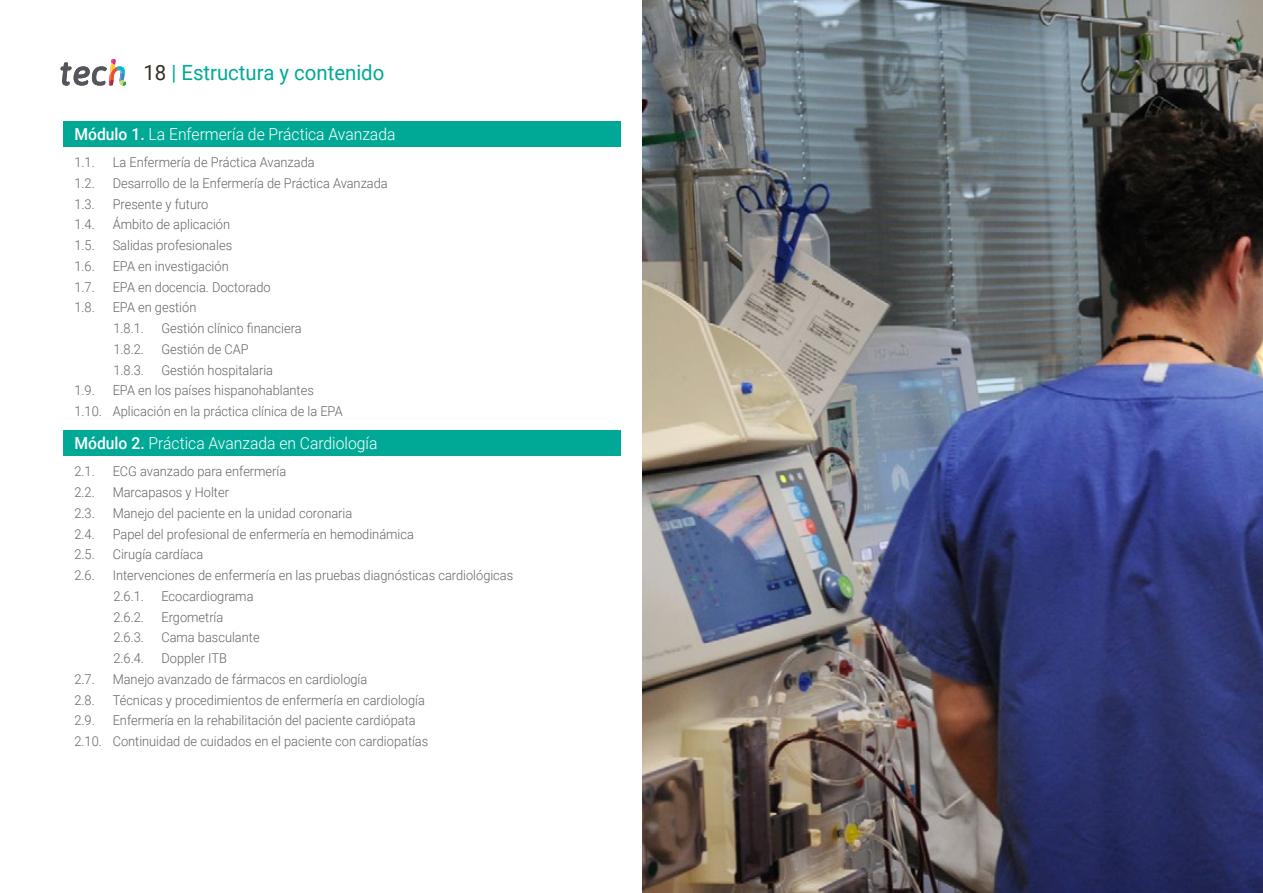
<style>
.page{position:relative;width:1263px;height:893px;background:#fff}
.page>*{position:absolute;margin:0;border:0;box-sizing:border-box;transform-origin:0 0}
.t1{font:21px "Roboto";color:#00a996}
.t2{font:300 16.5px "Roboto";color:#fff;scale:.95 1}
.t3{font:300 13.5px/20.7px "Roboto";color:#61646a;scale:.95 1}
.s1{color:#312e20}
.s2{font-weight:500}
</style>
<div class="page">
<svg style="left:61px;top:59px;width:65px;height:27px"></svg>
<div style="left:63px;top:121px;width:558px;height:25px;background:#00a996"></div>
<div style="left:63px;top:430px;width:558px;height:25px;background:#00a996"></div>
<img style="left:642px;top:0;width:621px;height:893px">
<h1 class="t1" style="left:144px;top:57px;width:242px"><span class="s1">18</span> | Estructura y contenido</h1>
<p class="t2" style="left:74px;top:123px;width:339px"><span class="s2">Módulo 1.</span> La Enfermería de Práctica Avanzada</p>
<p class="t3" style="left:74px;top:151px;width:23px">1.1.</p>
<p class="t3" style="left:113px;top:151px;width:214px">La Enfermería de Práctica Avanzada</p>
<p class="t3" style="left:74px;top:172px;width:23px">1.2.</p>
<p class="t3" style="left:113px;top:172px;width:291px">Desarrollo de la Enfermería de Práctica Avanzada</p>
<p class="t3" style="left:74px;top:193px;width:23px">1.3.</p>
<p class="t3" style="left:113px;top:193px;width:102px">Presente y futuro</p>
<p class="t3" style="left:74px;top:214px;width:23px">1.4.</p>
<p class="t3" style="left:113px;top:214px;width:125px">Ámbito de aplicación</p>
<p class="t3" style="left:74px;top:234px;width:23px">1.5.</p>
<p class="t3" style="left:113px;top:234px;width:127px">Salidas profesionales</p>
<p class="t3" style="left:74px;top:255px;width:23px">1.6.</p>
<p class="t3" style="left:113px;top:255px;width:124px">EPA en investigación</p>
<p class="t3" style="left:74px;top:276px;width:23px">1.7.</p>
<p class="t3" style="left:113px;top:276px;width:168px">EPA en docencia. Doctorado</p>
<p class="t3" style="left:74px;top:297px;width:23px">1.8.</p>
<p class="t3" style="left:113px;top:297px;width:90px">EPA en gestión<br>1.8.1.</p>
<p class="t3" style="left:161px;top:317px;width:149px">Gestión clínico financiera</p>
<p class="t3" style="left:113px;top:338px;width:34px">1.8.2.</p>
<p class="t3" style="left:161px;top:338px;width:93px">Gestión de CAP</p>
<p class="t3" style="left:113px;top:359px;width:34px">1.8.3.</p>
<p class="t3" style="left:161px;top:359px;width:119px">Gestión hospitalaria</p>
<p class="t3" style="left:74px;top:380px;width:284px;text-indent:38px">EPA en los países hispanohablantes<br>1.10. Aplicación en la práctica clínica de la EPA</p>
<p class="t2" style="left:74px;top:432px;width:320px"><span class="s2">Módulo 2.</span> Práctica Avanzada en Cardiología</p>
<p class="t3" style="left:74px;top:461px;width:23px">2.1.</p>
<p class="t3" style="left:113px;top:461px;width:184px">ECG avanzado para enfermería</p>
<p class="t3" style="left:74px;top:481px;width:23px">2.2.</p>
<p class="t3" style="left:113px;top:481px;width:124px">Marcapasos y Holter</p>
<p class="t3" style="left:74px;top:502px;width:23px">2.3.</p>
<p class="t3" style="left:113px;top:502px;width:254px">Manejo del paciente en la unidad coronaria</p>
<p class="t3" style="left:74px;top:523px;width:23px">2.4.</p>
<p class="t3" style="left:113px;top:523px;width:319px">Papel del profesional de enfermería en hemodinámica</p>
<p class="t3" style="left:74px;top:544px;width:23px">2.5.</p>
<p class="t3" style="left:113px;top:544px;width:97px">Cirugía cardíaca</p>
<p class="t3" style="left:74px;top:564px;width:23px">2.6.</p>
<p class="t3" style="left:113px;top:564px;width:423px">Intervenciones de enfermería en las pruebas diagnósticas cardiológicas<br>2.6.1.</p>
<p class="t3" style="left:74px;top:380px;width:23px">1.9.</p>
<p class="t3" style="left:161px;top:585px;width:98px">Ecocardiograma</p>
<p class="t3" style="left:113px;top:606px;width:34px">2.6.2.</p>
<p class="t3" style="left:161px;top:606px;width:67px">Ergometría</p>
<p class="t3" style="left:113px;top:627px;width:34px">2.6.3.</p>
<p class="t3" style="left:161px;top:627px;width:105px">Cama basculante</p>
<p class="t3" style="left:113px;top:647px;width:34px">2.6.4.</p>
<p class="t3" style="left:161px;top:647px;width:70px">Doppler ITB</p>
<p class="t3" style="left:74px;top:668px;width:23px">2.7.</p>
<p class="t3" style="left:113px;top:668px;width:270px">Manejo avanzado de fármacos en cardiología</p>
<p class="t3" style="left:74px;top:689px;width:23px">2.8.</p>
<p class="t3" style="left:113px;top:689px;width:330px">Técnicas y procedimientos de enfermería en cardiología</p>
<p class="t3" style="left:74px;top:710px;width:23px">2.9.</p>
<p class="t3" style="left:74px;top:710px;width:374px;text-indent:38px">Enfermería en la rehabilitación del paciente cardiópata<br>2.10. Continuidad de cuidados en el paciente con cardiopatías</p>
</div>
